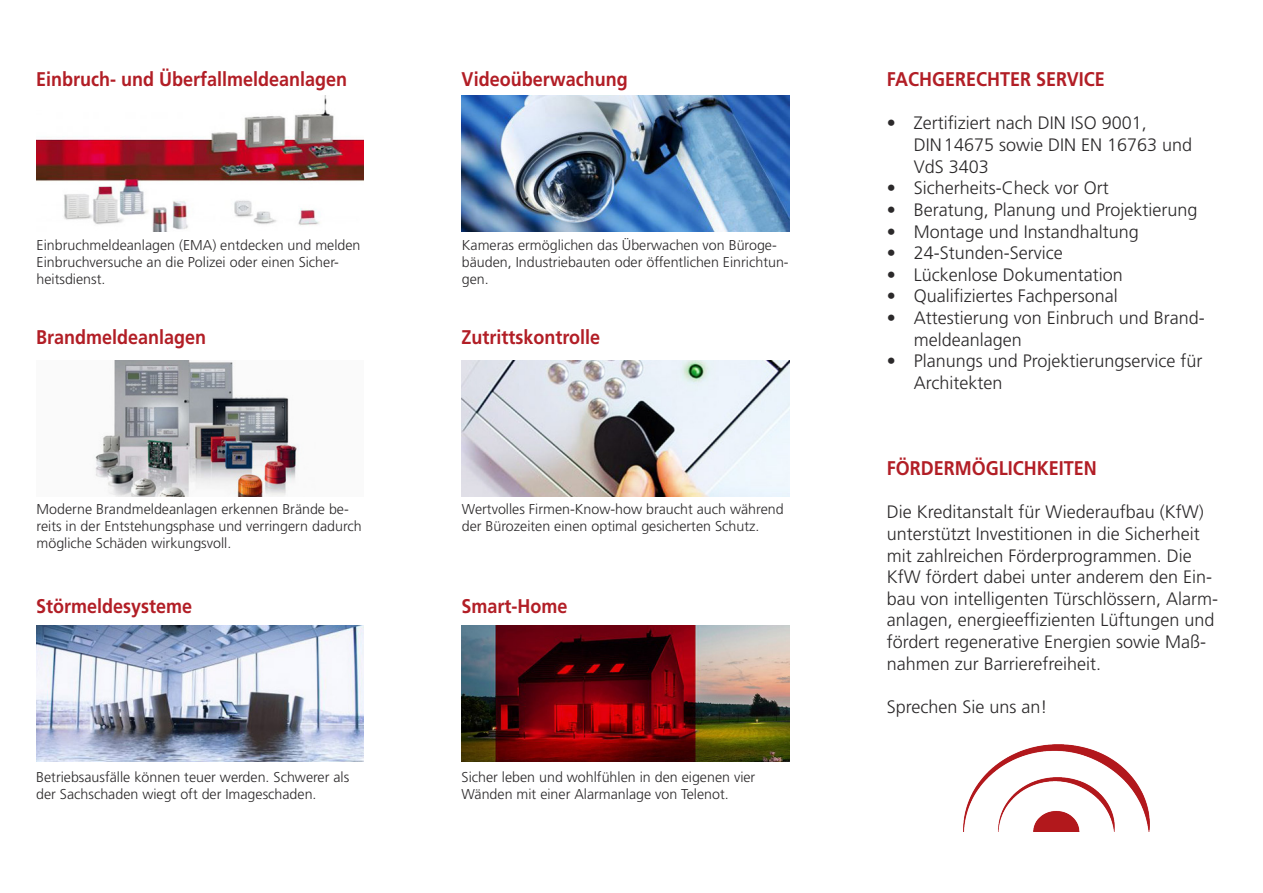
<style>
.page{position:relative;width:1263px;height:893px;background:#fff}
.page>*{position:absolute;margin:0;border:0;box-sizing:border-box;transform-origin:0 0}
.t1{font:700 19.8px "Frutiger LT Std";color:#b21e26;scale:.91 1}
.t2{font:300 18px/21.6px "Frutiger LT Std";color:#2b292a}
.t3{font:300 14.25px/17.1px "Frutiger LT Std";color:#2b292a}
</style>
<div class="page">
<img style="left:36px;top:95px;width:328px;height:137px">
<img style="left:94px;top:360px;width:205px;height:136px">
<img style="left:36px;top:625px;width:328px;height:136px">
<img style="left:462px;top:95px;width:327px;height:137px">
<img style="left:462px;top:360px;width:327px;height:136px">
<img style="left:964px;top:744px;width:186px;height:87px">
<img style="left:461px;top:625px;width:328px;height:136px">
<p class="t1" style="left:36px;top:68px;width:343px">Einbruch- und Überfallmeldeanlagen</p>
<p class="t3" style="left:37px;top:237px;width:325px">Einbruchmeldeanlagen (EMA) entdecken und melden<br>Einbruchversuche an die Polizei oder einen Sicher&shy;heitsdienst.</p>
<p class="t1" style="left:36px;top:325px;width:188px">Brandmeldeanlagen</p>
<p class="t1" style="left:462px;top:68px;width:184px">Videoüberwachung</p>
<p class="t3" style="left:462px;top:237px;width:328px">Kameras ermöglichen das Überwachen von Büroge&shy;bäuden, Industriebauten oder öffentlichen Einrichtun&shy;gen.</p>
<p class="t1" style="left:462px;top:325px;width:154px">Zutrittskontrolle</p>
<p class="t1" style="left:887px;top:68px;width:241px">FACHGERECHTER SERVICE</p>
<p class="t2" style="left:914px;top:113px;width:280px;text-indent:-27px">• Zertifiziert nach DIN ISO 9001,<br>DIN14675 sowie DIN EN 16763 und<br>VdS 3403</p>
<p class="t2" style="left:887px;top:178px;width:223px">• Sicherheits-Check vor Ort</p>
<p class="t2" style="left:887px;top:199px;width:312px">• Beratung, Planung und Projektierung</p>
<p class="t2" style="left:887px;top:221px;width:254px">• Montage und Instandhaltung</p>
<p class="t2" style="left:887px;top:242px;width:178px">• 24-Stunden-Service</p>
<p class="t2" style="left:887px;top:264px;width:238px">• Lückenlose Dokumentation</p>
<p class="t2" style="left:887px;top:286px;width:232px">• Qualifiziertes Fachpersonal</p>
<p class="t2" style="left:914px;top:307px;width:293px;text-indent:-27px">• Attestierung von Einbruch und Brand&shy;meldeanlagen</p>
<p class="t2" style="left:914px;top:350px;width:290px;text-indent:-27px">• Planungs und Projektierungservice für<br>Architekten</p>
<p class="t3" style="left:37px;top:500px;width:327px">Moderne Brandmeldeanlagen erkennen Brände be&shy;reits in der Entstehungsphase und verringern dadurch mögliche Schäden wirkungsvoll.</p>
<p class="t1" style="left:36px;top:594px;width:173px">Störmeldesysteme</p>
<p class="t3" style="left:462px;top:500px;width:323px">Wertvolles Firmen-Know-how braucht auch während der Bürozeiten einen optimal gesicherten Schutz.</p>
<p class="t1" style="left:462px;top:594px;width:118px">Smart-Home</p>
<p class="t1" style="left:887px;top:457px;width:232px">FÖRDERMÖGLICHKEITEN</p>
<p class="t2" style="left:887px;top:502px;width:333px">Die Kreditanstalt für Wiederaufbau (KfW) unterstützt Investitionen in die Sicherheit mit zahlreichen Förderprogrammen. Die KfW fördert dabei unter anderem den Ein&shy;bau von intelligenten Türschlössern, Alarm&shy;anlagen, energieeffizienten Lüftungen und fördert regenerative Energien sowie Maß&shy;nahmen zur Barrierefreiheit.</p>
<p class="t2" style="left:887px;top:696px;width:162px">Sprechen Sie uns an!</p>
<p class="t3" style="left:36px;top:769px;width:315px">Betriebsausfälle können teuer werden. Schwerer als der Sachschaden wiegt oft der Imageschaden.</p>
<p class="t3" style="left:462px;top:769px;width:295px">Sicher leben und wohlfühlen in den eigenen vier<br>Wänden mit einer Alarmanlage von Telenot.</p>
</div>
